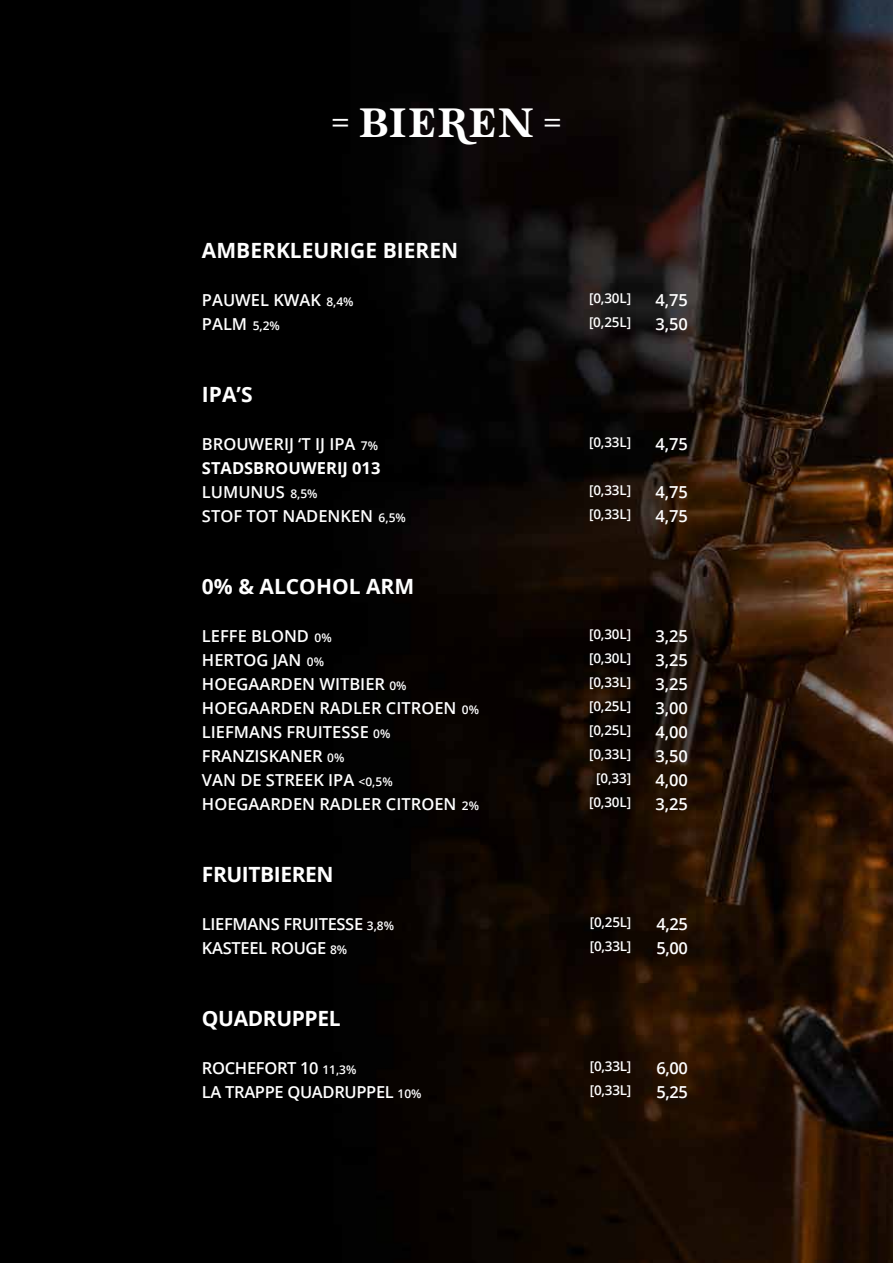
<style>
.page{position:relative;width:893px;height:1263px;background:#fff}
.page>*{position:absolute;margin:0;border:0;box-sizing:border-box;transform-origin:0 0}
.t1{font:39px "Lova Valove Serif";color:#fff}
.t2{font:700 21px "Open Sans";color:#fff}
.t3{font:700 21px "Open Sans";letter-spacing:-.02em;color:#fff}
.t4{font:600 16.5px "Open Sans";color:#fff}
.t5{font:600 16.5px "Open Sans";letter-spacing:-.02em;color:#fff}
.t6{font:700 16.5px/24px "Open Sans";color:#fff}
.t7{font:600 13.5px "Open Sans";letter-spacing:-.01em;color:#fff}
.s1{font-size:12px}
.s2{font-weight:600}
.s3{font-weight:600;font-size:12px}
</style>
<div class="page">
<img style="left:0;top:0;width:893px;height:1263px">
<h1 class="t1" style="left:332px;top:102px;width:230px">= BIEREN =</h1>
<p class="t2" style="left:202px;top:236px;width:258px">AMBERKLEURIGE BIEREN</p>
<p class="t4" style="left:202px;top:289px;width:153px">PAUWEL KWAK <span class="s1">8,4%</span></p>
<p class="t7" style="left:589px;top:289px;width:44px">[0,30L]</p>
<p class="t4" style="left:655px;top:289px;width:34px">4,75</p>
<p class="t4" style="left:202px;top:313px;width:79px">PALM <span class="s1">5,2%</span></p>
<p class="t7" style="left:589px;top:313px;width:44px">[0,25L]</p>
<p class="t4" style="left:655px;top:313px;width:34px">3,50</p>
<p class="t2" style="left:202px;top:380px;width:52px">IPA’S</p>
<p class="t4" style="left:202px;top:433px;width:178px">BROUWERIJ ‘T IJ IPA <span class="s1">7%</span></p>
<p class="t7" style="left:589px;top:433px;width:44px">[0,33L]</p>
<p class="t4" style="left:655px;top:433px;width:34px">4,75</p>
<p class="t6" style="left:202px;top:456px;width:180px">STADSBROUWERIJ 013<br><span class="s2">LUMUNUS</span> <span class="s3">8,5%</span></p>
<p class="t7" style="left:589px;top:481px;width:44px">[0,33L]</p>
<p class="t4" style="left:655px;top:481px;width:34px">4,75</p>
<p class="t4" style="left:202px;top:505px;width:205px">STOF TOT NADENKEN <span class="s1">6,5%</span></p>
<p class="t7" style="left:589px;top:505px;width:44px">[0,33L]</p>
<p class="t4" style="left:655px;top:505px;width:34px">4,75</p>
<p class="t2" style="left:202px;top:572px;width:214px">0% &amp; ALCOHOL ARM</p>
<p class="t4" style="left:202px;top:625px;width:131px">LEFFE BLOND <span class="s1">0%</span></p>
<p class="t7" style="left:589px;top:625px;width:44px">[0,30L]</p>
<p class="t4" style="left:655px;top:625px;width:34px">3,25</p>
<p class="t4" style="left:202px;top:649px;width:124px">HERTOG JAN <span class="s1">0%</span></p>
<p class="t7" style="left:589px;top:649px;width:44px">[0,30L]</p>
<p class="t4" style="left:655px;top:649px;width:34px">3,25</p>
<p class="t4" style="left:202px;top:673px;width:206px">HOEGAARDEN WITBIER <span class="s1">0%</span></p>
<p class="t7" style="left:589px;top:673px;width:44px">[0,33L]</p>
<p class="t4" style="left:655px;top:673px;width:34px">3,25</p>
<p class="t4" style="left:202px;top:697px;width:279px">HOEGAARDEN RADLER CITROEN <span class="s1">0%</span></p>
<p class="t7" style="left:589px;top:697px;width:44px">[0,25L]</p>
<p class="t4" style="left:655px;top:697px;width:34px">3,00</p>
<p class="t4" style="left:202px;top:721px;width:190px">LIEFMANS FRUITESSE <span class="s1">0%</span></p>
<p class="t7" style="left:589px;top:721px;width:44px">[0,25L]</p>
<p class="t4" style="left:655px;top:721px;width:34px">4,00</p>
<p class="t4" style="left:202px;top:745px;width:144px">FRANZISKANER <span class="s1">0%</span></p>
<p class="t7" style="left:589px;top:745px;width:44px">[0,33L]</p>
<p class="t4" style="left:655px;top:745px;width:34px">3,50</p>
<p class="t4" style="left:202px;top:769px;width:192px">VAN DE STREEK IPA <span class="s1">&lt;0,5%</span></p>
<p class="t7" style="left:596px;top:769px;width:36px">[0,33]</p>
<p class="t4" style="left:655px;top:769px;width:34px">4,00</p>
<p class="t4" style="left:202px;top:793px;width:279px">HOEGAARDEN RADLER CITROEN <span class="s1">2%</span></p>
<p class="t7" style="left:589px;top:793px;width:44px">[0,30L]</p>
<p class="t4" style="left:655px;top:793px;width:34px">3,25</p>
<p class="t3" style="left:202px;top:860px;width:133px">FRUITBIEREN</p>
<p class="t5" style="left:202px;top:913px;width:194px">LIEFMANS FRUITESSE <span class="s1">3,8%</span></p>
<p class="t7" style="left:590px;top:913px;width:43px">[0,25L]</p>
<p class="t4" style="left:656px;top:913px;width:33px">4,25</p>
<p class="t5" style="left:202px;top:937px;width:147px">KASTEEL ROUGE <span class="s1">8%</span></p>
<p class="t7" style="left:590px;top:937px;width:43px">[0,33L]</p>
<p class="t4" style="left:656px;top:937px;width:33px">5,00</p>
<p class="t3" style="left:202px;top:1004px;width:140px">QUADRUPPEL</p>
<p class="t5" style="left:202px;top:1057px;width:156px">ROCHEFORT 10 <span class="s1">11,3%</span></p>
<p class="t7" style="left:590px;top:1057px;width:43px">[0,33L]</p>
<p class="t4" style="left:656px;top:1057px;width:33px">6,00</p>
<p class="t5" style="left:202px;top:1081px;width:221px">LA TRAPPE QUADRUPPEL <span class="s1">10%</span></p>
<p class="t7" style="left:590px;top:1081px;width:43px">[0,33L]</p>
<p class="t4" style="left:656px;top:1081px;width:33px">5,25</p>
</div>
